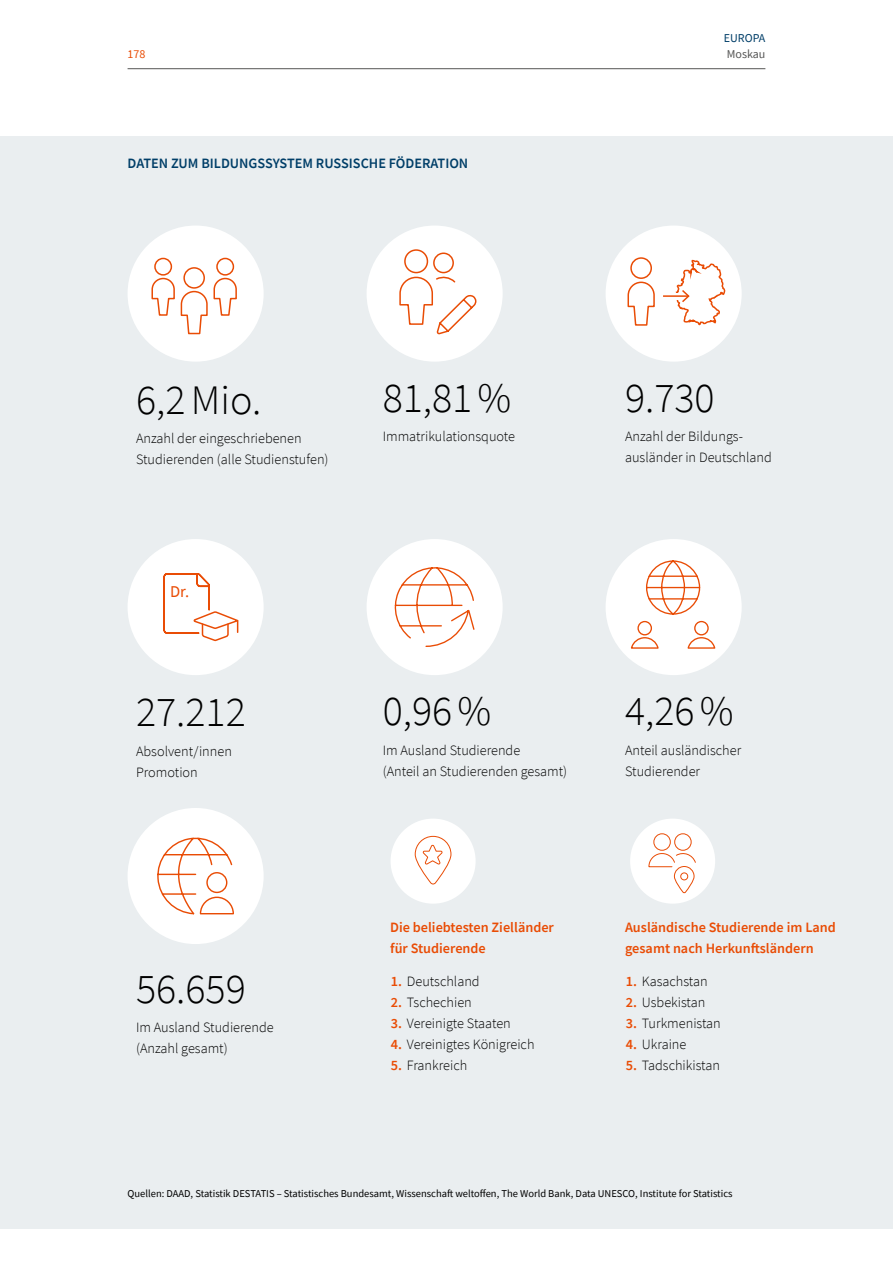
<style>
.page{position:relative;width:893px;height:1263px;background:#fff}
.page>*{position:absolute;margin:0;border:0;box-sizing:border-box;transform-origin:0 0}
.t1{font:300 42px "Source Sans Pro";color:#000}
.t2{font:16.5px "Source Sans Pro";color:#e94c05}
.t3{font:300 14.25px/21px "Source Sans Pro";color:#000}
.t4{font:600 14.25px/21px "Source Sans Pro";color:#e94c05}
.t5{font:600 14.25px "Source Sans Pro";color:#003e68}
.t6{font:12px "Source Sans Pro";color:#003e68}
.t7{font:12px "Source Sans Pro";color:#565655}
.t8{font:12px "Source Sans Pro";color:#e94c05}
.t9{font:10.5px "Source Sans Pro";color:#000}
.s1{font-weight:600;color:#e94c05}
</style>
<div class="page">
<div style="left:0;top:136px;width:893px;height:1093px;background:#eaeef0"></div>
<div style="left:128px;top:226px;width:136px;height:136px;background:#fff;border-radius:50%"></div>
<svg style="left:151px;top:257px;width:86px;height:78px"></svg>
<div style="left:606px;top:226px;width:136px;height:136px;background:#fff;border-radius:50%"></div>
<div style="left:630px;top:257px;width:22px;height:22px;border:2px solid #e94c05;border-radius:50%"></div>
<svg style="left:627px;top:281px;width:28px;height:45px"></svg>
<hr style="left:663px;top:295px;width:26px;height:2px;background:#e94c05">
<svg style="left:675px;top:259px;width:51px;height:84px"></svg>
<div style="left:128px;top:539px;width:136px;height:136px;background:#fff;border-radius:50%"></div>
<svg style="left:163px;top:573px;width:76px;height:69px"></svg>
<div style="left:367px;top:226px;width:136px;height:136px;background:#fff;border-radius:50%"></div>
<svg style="left:399px;top:249px;width:78px;height:86px"></svg>
<div style="left:391px;top:819px;width:85px;height:85px;background:#fff;border-radius:50%"></div>
<svg style="left:414px;top:835px;width:38px;height:50px"></svg>
<div style="left:128px;top:808px;width:136px;height:136px;background:#fff;border-radius:50%"></div>
<svg style="left:157px;top:837px;width:77px;height:78px"></svg>
<div style="left:367px;top:539px;width:136px;height:136px;background:#fff;border-radius:50%"></div>
<svg style="left:394px;top:567px;width:81px;height:80px"></svg>
<div style="left:606px;top:539px;width:136px;height:136px;background:#fff;border-radius:50%"></div>
<svg style="left:630px;top:560px;width:86px;height:89px"></svg>
<div style="left:630px;top:819px;width:85px;height:85px;background:#fff;border-radius:50%"></div>
<svg style="left:648px;top:833px;width:48px;height:61px"></svg>
<div style="left:680px;top:872px;width:8px;height:8px;border:1px solid #e94c05;border-radius:50%"></div>
<hr style="left:128px;top:68px;width:637px;height:1px;background:#565655">
<p class="t6" style="left:724px;top:30px;width:43px">EUROPA</p>
<p class="t8" style="left:128px;top:46px;width:19px">178</p>
<p class="t7" style="left:727px;top:46px;width:40px">Moskau</p>
<p class="t5" style="left:128px;top:154px;width:342px">DATEN ZUM BILDUNGSSYSTEM RUSSISCHE FÖDERATION</p>
<h1 class="t1" style="left:136px;top:374px;width:127px">6,2Mio.</h1>
<p class="t3" style="left:136px;top:428px;width:194px">Anzahl der eingeschriebenen<br>Studierenden (alle Studienstufen)</p>
<p class="t2" style="left:170px;top:581px;width:21px">Dr.</p>
<h1 class="t1" style="left:136px;top:687px;width:111px">27.212</h1>
<p class="t3" style="left:136px;top:741px;width:97px">Absolvent/innen<br>Promotion</p>
<h1 class="t1" style="left:383px;top:372px;width:130px">81,81%</h1>
<p class="t3" style="left:383px;top:426px;width:134px">Immatrikulationsquote</p>
<h1 class="t1" style="left:383px;top:686px;width:110px">0,96%</h1>
<p class="t3" style="left:383px;top:740px;width:186px">Im Ausland Studierende<br>(Anteil an Studierenden gesamt)</p>
<h1 class="t1" style="left:136px;top:963px;width:111px">56.659</h1>
<p class="t3" style="left:136px;top:1017px;width:139px">Im Ausland Studierende (Anzahl gesamt)</p>
<p class="t4" style="left:390px;top:917px;width:165px">Die beliebtesten Zielländer für Studierende</p>
<p class="t3" style="left:391px;top:971px;width:90px"><span class="s1">1.</span> Deutschland</p>
<p class="t3" style="left:391px;top:992px;width:82px"><span class="s1">2.</span> Tschechien</p>
<p class="t3" style="left:391px;top:1013px;width:121px"><span class="s1">3.</span> Vereinigte Staaten</p>
<p class="t3" style="left:391px;top:1034px;width:145px"><span class="s1">4.</span> Vereinigtes Königreich</p>
<p class="t3" style="left:391px;top:1055px;width:78px"><span class="s1">5.</span> Frankreich</p>
<h1 class="t1" style="left:625px;top:372px;width:91px">9.730</h1>
<p class="t3" style="left:625px;top:426px;width:148px">Anzahl der Bildungs&shy;ausländer in Deutschland</p>
<h1 class="t1" style="left:625px;top:685px;width:110px">4,26%</h1>
<p class="t3" style="left:625px;top:739px;width:118px">Anteil ausländischer<br>Studierender</p>
<p class="t4" style="left:625px;top:917px;width:212px">Ausländische Studierende im Land gesamt nach Herkunftsländern</p>
<p class="t3" style="left:626px;top:971px;width:83px"><span class="s1">1.</span> Kasachstan</p>
<p class="t3" style="left:626px;top:992px;width:81px"><span class="s1">2.</span> Usbekistan</p>
<p class="t3" style="left:626px;top:1013px;width:96px"><span class="s1">3.</span> Turkmenistan</p>
<p class="t3" style="left:626px;top:1034px;width:62px"><span class="s1">4.</span> Ukraine</p>
<p class="t3" style="left:626px;top:1055px;width:96px"><span class="s1">5.</span> Tadschikistan</p>
<p class="t9" style="left:128px;top:1187px;width:607px">Quellen: DAAD, Statistik DESTATIS – Statistisches Bundesamt, Wissenschaft weltoffen, The World Bank, Data UNESCO, Institute for Statistics</p>
</div>
